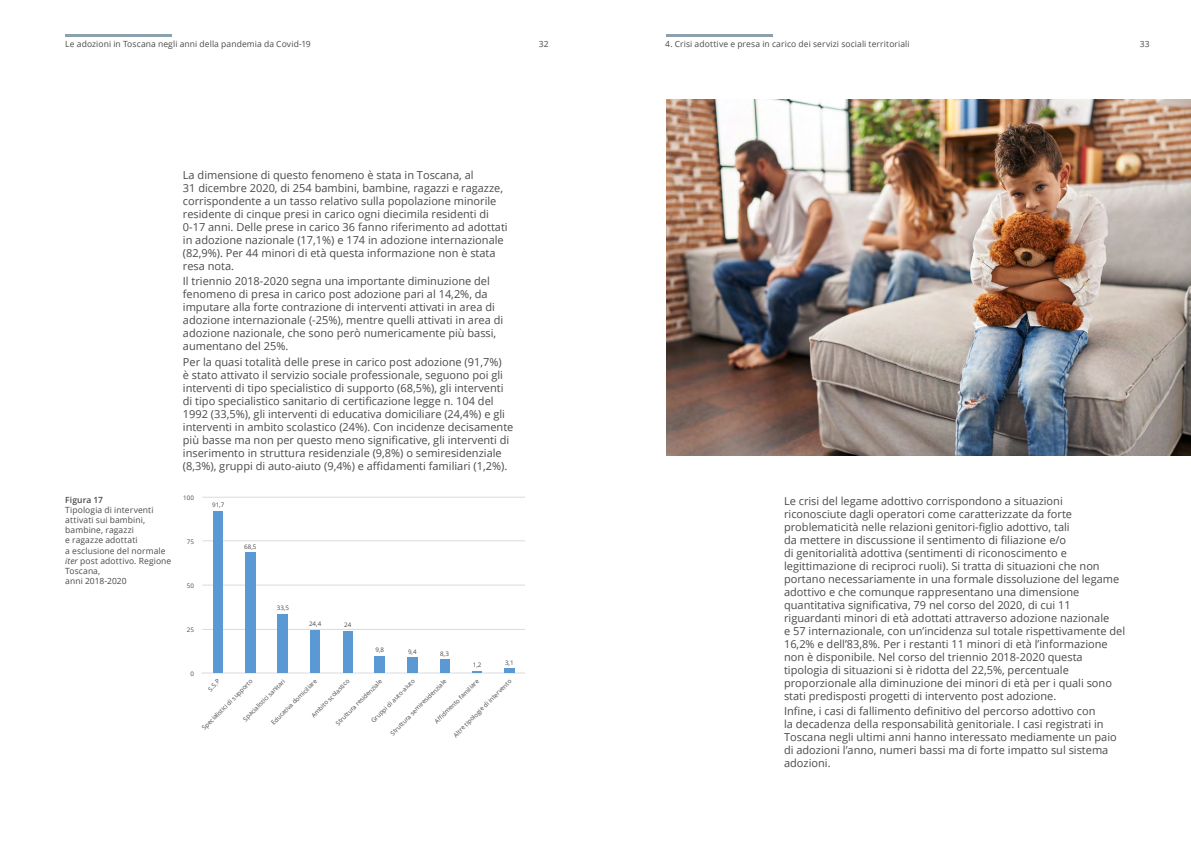
<style>
.page{position:relative;width:1191px;height:842px;background:#fff}
.page>*{position:absolute;margin:0;border:0;box-sizing:border-box;transform-origin:0 0}
.t1{font:11px/13px "Open Sans";color:#4a4a49}
.t2{font:8.5px/10.2px "Open Sans";letter-spacing:.015em;color:#4a4a49}
.t3{font:600 8.5px "Open Sans";letter-spacing:.01em;color:#4a4a49}
.t4{font:6.2px "Open Sans";color:#4a4a49}
.s1{font-style:italic}
</style>
<div class="page">
<hr style="left:666px;top:34px;width:106px;height:3px;background:#8ba1ae">
<hr style="left:65px;top:34px;width:106px;height:3px;background:#8ba1ae">
<hr style="left:202px;top:629px;width:322px;height:1px;background:#dadada">
<hr style="left:202px;top:585px;width:322px;height:1px;background:#dadada">
<hr style="left:202px;top:540px;width:322px;height:1px;background:#dadada">
<hr style="left:202px;top:497px;width:322px;height:1px;background:#dadada">
<hr style="left:202px;top:673px;width:322px;height:1px;background:#dadada">
<svg style="left:437px;top:714px;width:7px;height:7px"></svg>
<div style="left:213px;top:511px;width:10px;height:162px;background:#5a99d3"></div>
<div style="left:245px;top:552px;width:10px;height:121px;background:#5a99d3"></div>
<div style="left:278px;top:614px;width:10px;height:59px;background:#5a99d3"></div>
<div style="left:310px;top:630px;width:10px;height:43px;background:#5a99d3"></div>
<div style="left:343px;top:631px;width:9px;height:42px;background:#5a99d3"></div>
<div style="left:375px;top:656px;width:10px;height:17px;background:#5a99d3"></div>
<div style="left:407px;top:657px;width:10px;height:16px;background:#5a99d3"></div>
<div style="left:440px;top:659px;width:9px;height:14px;background:#5a99d3"></div>
<svg style="left:472px;top:671px;width:10px;height:2px"></svg>
<div style="left:504px;top:668px;width:10px;height:5px;background:#5a99d3"></div>
<img style="left:666px;top:99px;width:525px;height:356px">
<p class="t2" style="left:65px;top:38px;width:247px">Le adozioni in Toscana negli anni della pandemia da Covid-19</p>
<p class="t2" style="left:539px;top:39px;width:11px">32</p>
<p class="t2" style="left:665px;top:38px;width:246px">4. Crisi adottive e presa in carico dei servizi sociali territoriali</p>
<p class="t2" style="left:1140px;top:39px;width:11px">33</p>
<p class="t3" style="left:65px;top:494px;width:39px">Figura 17</p>
<p class="t2" style="left:65px;top:504px;width:108px">Tipologia di interventi attivati sui bambini, bambine, ragazzi<br>e ragazze adottati<br>a esclusione del normale <span class="s1">iter</span> post adottivo. Regione<br>Toscana,<br>anni 2018-2020</p>
<p class="t1" style="left:183px;top:168px;width:326px">La dimensione di questo fenomeno è stata in Toscana, al<br>31 dicembre 2020, di 254 bambini, bambine, ragazzi e ragazze, corrispondente a un tasso relativo sulla popolazione minorile residente di cinque presi in carico ogni diecimila residenti di 0-17 anni. Delle prese in carico 36 fanno riferimento ad adottati in adozione nazionale (17,1%) e 174 in adozione internazionale (82,9%). Per 44 minori di età questa informazione non è stata resa nota.</p>
<p class="t1" style="left:183px;top:275px;width:322px">Il triennio 2018-2020 segna una importante diminuzione del fenomeno di presa in carico post adozione pari al 14,2%, da imputare alla forte contrazione di interventi attivati in area di adozione internazionale (-25%), mentre quelli attivati in area di adozione nazionale, che sono però numericamente più bassi, aumentano del 25%.</p>
<p class="t1" style="left:183px;top:355px;width:332px">Per la quasi totalità delle prese in carico post adozione (91,7%)<br>è stato attivato il servizio sociale professionale, seguono poi gli interventi di tipo specialistico di supporto (68,5%), gli interventi di tipo specialistico sanitario di certificazione legge n. 104 del 1992 (33,5%), gli interventi di educativa domiciliare (24,4%) e gli interventi in ambito scolastico (24%). Con incidenze decisamente più basse ma non per questo meno significative, gli interventi di inserimento in struttura residenziale (9,8%) o semiresidenziale (8,3%), gruppi di auto-aiuto (9,4%) e affidamenti familiari (1,2%).</p>
<p class="t4" style="left:183px;top:493px;width:12px">100</p>
<p class="t4" style="left:187px;top:537px;width:9px">75</p>
<p class="t4" style="left:212px;top:500px;width:14px">91,7</p>
<p class="t4" style="left:244px;top:543px;width:14px">68,5</p>
<p class="t4" style="left:187px;top:581px;width:9px">50</p>
<p class="t4" style="left:187px;top:625px;width:9px">25</p>
<p class="t4" style="left:190px;top:669px;width:5px">0</p>
<p class="t4" style="left:277px;top:603px;width:14px">33,5</p>
<p class="t4" style="left:309px;top:619px;width:14px">24,4</p>
<p class="t4" style="left:344px;top:621px;width:9px">24</p>
<p class="t4" style="left:375px;top:645px;width:10px">9,8</p>
<p class="t4" style="left:408px;top:648px;width:10px">9,4</p>
<p class="t4" style="left:440px;top:649px;width:10px">8,3</p>
<p class="t4" style="left:473px;top:661px;width:10px">1,2</p>
<p class="t4" style="left:505px;top:658px;width:10px">3,1</p>
<p class="t4" style="left:206px;top:687px;width:15px;rotate:-45deg">S.S.P</p>
<p class="t4" style="left:241px;top:717px;width:58px;rotate:-45deg">Spacialistici sanitari</p>
<p class="t4" style="left:369px;top:718px;width:60px;rotate:-45deg">Gruppi di auto-aiuto</p>
<p class="t4" style="left:334px;top:721px;width:64px;rotate:-45deg">Struttura residenziale</p>
<p class="t4" style="left:388px;top:731px;width:78px;rotate:-45deg">Struttura semiresidenziale</p>
<p class="t4" style="left:432px;top:719px;width:61px;rotate:-45deg">A dmento familiare</p>
<p class="t4" style="left:269px;top:721px;width:63px;rotate:-45deg">Educativa domiciliare</p>
<p class="t4" style="left:451px;top:733px;width:81px;rotate:-45deg">Altre tipologie di intervento</p>
<p class="t4" style="left:200px;top:725px;width:70px;rotate:-45deg">Specialistici di supporto</p>
<p class="t4" style="left:309px;top:713px;width:52px;rotate:-45deg">Ambito scolastico</p>
<p class="t1" style="left:784px;top:494px;width:342px">Le crisi del legame adottivo corrispondono a situazioni riconosciute dagli operatori come caratterizzate da forte problematicità nelle relazioni genitori-figlio adottivo, tali<br>da mettere in discussione il sentimento di filiazione e/o<br>di genitorialità adottiva (sentimenti di riconoscimento e legittimazione di reciproci ruoli). Si tratta di situazioni che non portano necessariamente in una formale dissoluzione del legame adottivo e che comunque rappresentano una dimensione quantitativa significativa, 79 nel corso del 2020, di cui 11 riguardanti minori di età adottati attraverso adozione nazionale<br>e 57 internazionale, con un’incidenza sul totale rispettivamente del 16,2% e dell’83,8%. Per i restanti 11 minori di età l’informazione non è disponibile. Nel corso del triennio 2018-2020 questa tipologia di situazioni si è ridotta del 22,5%, percentuale proporzionale alla diminuzione dei minori di età per i quali sono stati predisposti progetti di intervento post adozione.</p>
<p class="t1" style="left:784px;top:705px;width:334px">Infine, i casi di fallimento definitivo del percorso adottivo con<br>la decadenza della responsabilità genitoriale. I casi registrati in Toscana negli ultimi anni hanno interessato mediamente un paio di adozioni l’anno, numeri bassi ma di forte impatto sul sistema adozioni.</p>
</div>
